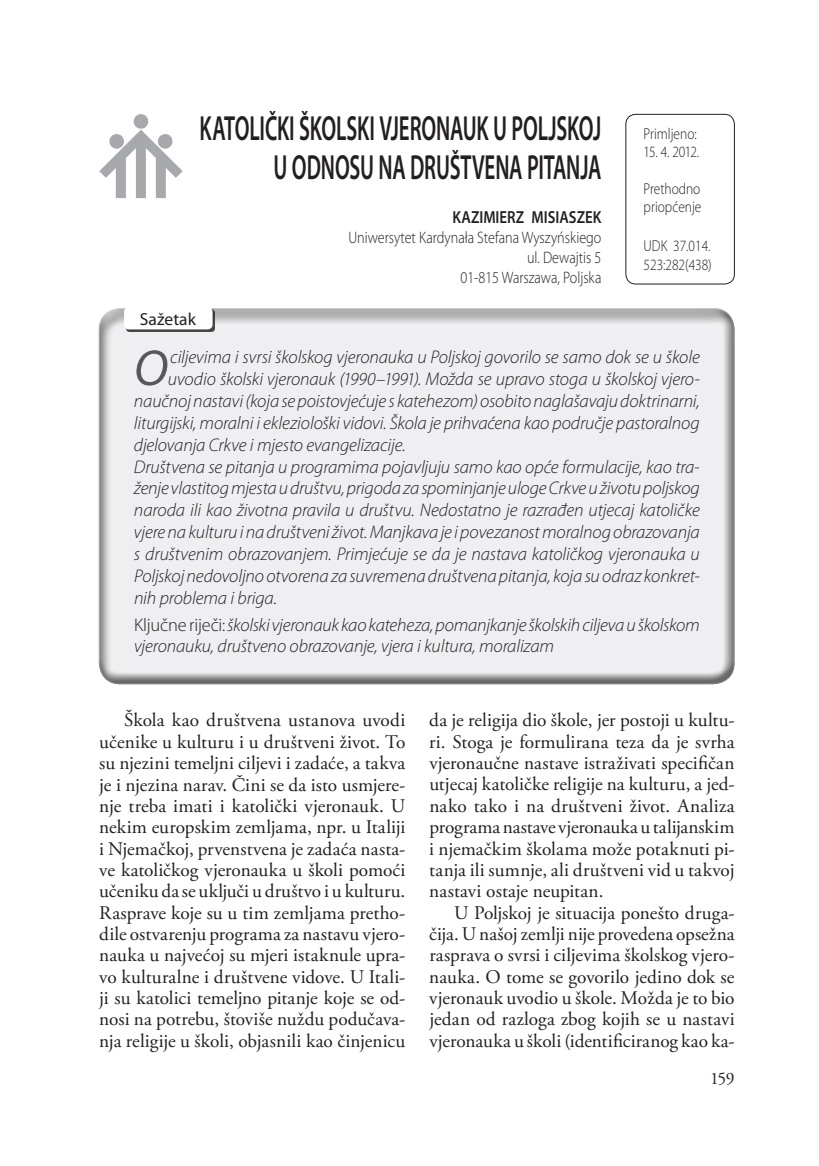
<style>
.page{position:relative;width:819px;height:1166px;background:#fff}
.page>*{position:absolute;margin:0;border:0;box-sizing:border-box;transform-origin:0 0}
.t1{font:italic 50.75px "Myriad Pro";color:#57585a}
.t2{font:600 35px/38.5px "Myriad Pro";letter-spacing:-.01em;color:#231f20;text-align:right;scale:.6 1}
.t3{font:19.25px/21.3px "Adobe Garamond Pro";letter-spacing:.005em;color:#231f20;text-align:justify}
.t4{font:italic 300 18.38px/21.9px "Myriad Pro";letter-spacing:-.01em;color:#231f20}
.t5{font:600 17.5px "Myriad Pro";color:#231f20;scale:.85 1}
.t6{font:17.5px "Myriad Pro";letter-spacing:.005em;color:#231f20}
.t7{font:17.5px "Adobe Garamond Pro";color:#231f20}
.t8{font:300 16.62px/20.1px "Myriad Pro";color:#231f20;text-align:right;scale:.85 1}
.t9{font:300 15.75px/17.5px "Myriad Pro";color:#231f20;scale:.85 1}
.s1{font-style:normal}
</style>
<div class="page">
<div style="left:97px;top:312px;width:638px;height:374px;background:#231f20;opacity:.75"></div>
<div style="left:126px;top:309px;width:89px;height:23px;background:#231f20;opacity:.83"></div>
<div style="left:124px;top:307px;width:88px;height:22px;background:#fff;border-radius:5px"></div>
<svg style="left:99px;top:114px;width:84px;height:84px"></svg>
<div style="left:625px;top:114px;width:109px;height:170px;border:1px solid #231f20;border-radius:10px"></div>
<h2 class="t2" style="left:199px;top:108px;width:671px">KATOLIČKI ŠKOLSKI VJERONAUK U POLJSKOJ<br>U ODNOSU NA DRUŠTVENA PITANJA</h2>
<p class="t5" style="left:452px;top:205px;width:176px">KAZIMIERZ MISIASZEK</p>
<p class="t8" style="left:348px;top:227px;width:299px">Uniwersytet Kardynała Stefana Wyszyńskiego ul. Dewajtis 5<br>01-815 Warszawa, Poljska</p>
<p class="t6" style="left:140px;top:309px;width:57px">Sažetak</p>
<p class="t9" style="left:643px;top:125px;width:64px">Primljeno:</p>
<p class="t9" style="left:643px;top:143px;width:67px">15. 4. 2012.</p>
<p class="t9" style="left:643px;top:180px;width:69px">Prethodno priopćenje</p>
<p class="t9" style="left:643px;top:236px;width:82px;line-height:19.2px">UDK 37.014.<br>523:282(438)</p>
<h1 class="t1" style="left:134px;top:337px;width:35px">O</h1>
<p class="t4" style="left:170px;top:346px;width:531px">ciljevima i svrsi školskog vjeronauka u Poljskoj govorilo se samo dok se u škole</p>
<p class="t4" style="left:168px;top:368px;width:533px">uvodio školski vjeronauk (1990–1991). Možda se upravo stoga u školskoj vjero-</p>
<p class="t4" style="left:134px;top:390px;width:567px">naučnoj nastavi (koja se poistovjećuje s katehezom) osobito naglašavaju doktrinarni,</p>
<p class="t4" style="left:134px;top:411px;width:567px">liturgijski, moralni i ekleziološki vidovi. Škola je prihvaćena kao područje pastoralnog</p>
<p class="t4" style="left:134px;top:433px;width:273px">djelovanja Crkve i mjesto evangelizacije.</p>
<p class="t4" style="left:134px;top:455px;width:567px">Društvena se pitanja u programima pojavljuju samo kao opće formulacije, kao tra-</p>
<p class="t4" style="left:134px;top:477px;width:567px">ženje vlastitog mjesta u društvu, prigoda za spominjanje uloge Crkve u životu poljskog</p>
<p class="t4" style="left:134px;top:499px;width:567px">naroda ili kao životna pravila u društvu. Nedostatno je razrađen utjecaj katoličke</p>
<p class="t4" style="left:134px;top:521px;width:567px">vjere na kulturu i na društveni život. Manjkava je i povezanost moralnog obrazovanja</p>
<p class="t4" style="left:134px;top:543px;width:567px">s društvenim obrazovanjem. Primjećuje se da je nastava katoličkog vjeronauka u</p>
<p class="t4" style="left:134px;top:565px;width:567px">Poljskoj nedovoljno otvorena za suvremena društvena pitanja, koja su odraz konkret-</p>
<p class="t4" style="left:134px;top:586px;width:144px">nih problema i briga.</p>
<p class="t4" style="left:134px;top:613px;width:567px"><span class="s1">Ključne riječi:</span> školski vjeronauk kao kateheza, pomanjkanje školskih ciljeva u školskom vjeronauku, društveno obrazovanje, vjera i kultura, moralizam</p>
<p class="t3" style="left:99px;top:710px;width:307px;text-indent:25px">Škola kao društvena ustanova uvodi učenike u kulturu i u društveni život. To su njezini temeljni ciljevi i zadaće, a takva je i njezina narav. Čini se da isto usmjere&shy;nje treba imati i katolički vjeronauk. U nekim europskim zemljama, npr. u Italiji i Njemačkoj, prvenstvena je zadaća nasta&shy;ve katoličkog vjeronauka u školi pomoći učeniku da se uključi u društvo i u kulturu.<br>Rasprave koje su u tim zemljama pretho&shy;dile ostvarenju programa za nastavu vjero&shy;nauka u najvećoj su mjeri istaknule upra&shy;vo kulturalne i društvene vidove. U Itali&shy;ji su katolici temeljno pitanje koje se od&shy;nosi na potrebu, štoviše nuždu podučava&shy;nja religije u školi, objasnili kao činjenicu</p>
<p class="t3" style="left:429px;top:710px;width:307px">da je religija dio škole, jer postoji u kultu&shy;ri. Stoga je formulirana teza da je svrha vjeronaučne nastave istraživati specifičan utjecaj katoličke religije na kulturu, a jed&shy;nako tako i na društveni život. Analiza programa nastave vjeronauka u talijanskim i njemačkim školama može potaknuti pi&shy;tanja ili sumnje, ali društveni vid u takvoj nastavi ostaje neupitan.</p>
<p class="t3" style="left:429px;top:902px;width:307px;text-indent:25px">U Poljskoj je situacija ponešto druga&shy;čija. U našoj zemlji nije provedena opsežna rasprava o svrsi i ciljevima školskog vjero&shy;nauka. O tome se govorilo jedino dok se vjeronauk uvodio u škole. Možda je to bio jedan od razloga zbog kojih se u nastavi vjeronauka u školi (identificiranog kao ka-</p>
<p class="t7" style="left:710px;top:1068px;width:26px">159</p>
</div>
